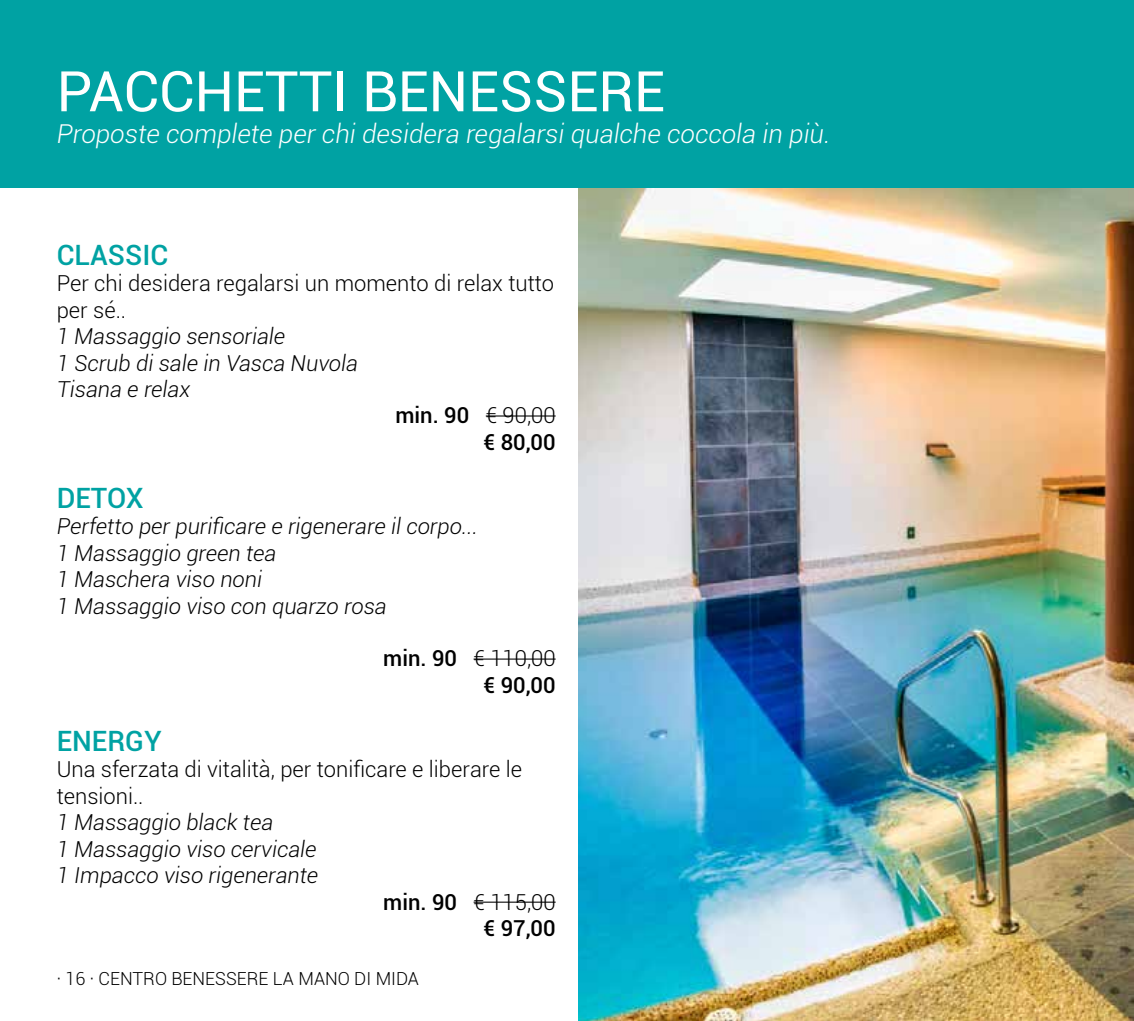
<style>
.page{position:relative;width:1134px;height:1021px;background:#fff}
.page>*{position:absolute;margin:0;border:0;box-sizing:border-box;transform-origin:0 0}
.t1{font:56px "Roboto";color:#fff}
.t2{font:500 28px "Roboto";color:#00a2a3}
.t3{font:italic 300 26px "Roboto";color:#fff}
.t4{font:italic 300 22px/26.4px "Roboto";color:#000}
.t5{font:300 22px/26.4px "Roboto";color:#000}
.t6{font:500 22px/26.4px "Roboto";color:#000;text-align:right}
.t7{font:300 18px "Roboto";color:#000}
.s1{font-weight:300}
</style>
<div class="page">
<div style="left:0;top:0;width:1134px;height:187px;background:#00a2a3"></div>
<hr style="left:486px;top:415px;width:70px;height:1px;background:#000">
<hr style="left:474px;top:658px;width:82px;height:1px;background:#000">
<hr style="left:474px;top:901px;width:82px;height:1px;background:#000">
<img style="left:578px;top:188px;width:556px;height:832px">
<h1 class="t1" style="left:57px;top:52px;width:610px">PACCHETTI BENESSERE</h1>
<p class="t3" style="left:57px;top:115px;width:775px">Proposte complete per chi desidera regalarsi qualche coccola in più.</p>
<p class="t2" style="left:57px;top:235px;width:113px">CLASSIC</p>
<p class="t5" style="left:57px;top:269px;width:499px">Per chi desidera regalarsi un momento di relax tutto per sé..</p>
<p class="t4" style="left:57px;top:322px;width:303px">1 Massaggio sensoriale<br>1 Scrub di sale in Vasca Nuvola<br>Tisana e relax</p>
<p class="t6" style="left:395px;top:401px;width:162px">min. 90 <span class="s1">€ 90,00 </span>€ 80,00</p>
<p class="t2" style="left:57px;top:478px;width:88px">DETOX</p>
<p class="t4" style="left:57px;top:512px;width:423px">Perfetto per purificare e rigenerare il corpo...<br>1 Massaggio green tea<br>1 Maschera viso noni<br>1 Massaggio viso con quarzo rosa</p>
<p class="t6" style="left:383px;top:644px;width:174px">min. 90 <span class="s1">€ 110,00 </span>€ 90,00</p>
<p class="t2" style="left:57px;top:721px;width:107px">ENERGY</p>
<p class="t5" style="left:57px;top:755px;width:467px">Una sferzata di vitalità, per tonificare e liberare le tensioni..</p>
<p class="t4" style="left:57px;top:808px;width:263px">1 Massaggio black tea<br>1 Massaggio viso cervicale<br>1 Impacco viso rigenerante</p>
<p class="t6" style="left:383px;top:887px;width:174px">min. 90 <span class="s1">€ 115,00 </span>€ 97,00</p>
<p class="t7" style="left:57px;top:966px;width:364px">· 16 · CENTRO BENESSERE LA MANO DI MIDA</p>
</div>
